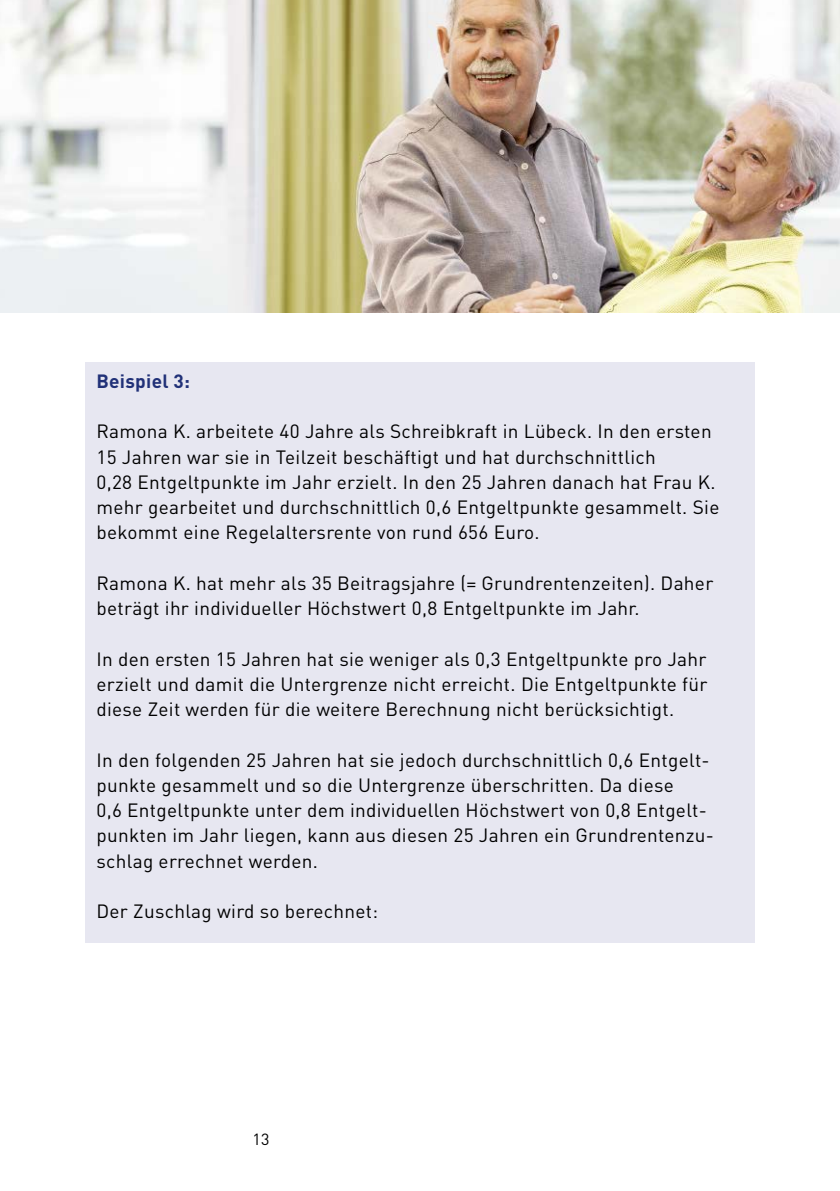
<style>
.page{position:relative;width:840px;height:1191px;background:#fff}
.page>*{position:absolute;margin:0;border:0;box-sizing:border-box;transform-origin:0 0}
.t1{font:19px/25.2px "DIN";letter-spacing:.015em;color:#000}
.t2{font:700 19px "DIN";letter-spacing:.015em;color:#213178}
.t3{font:16px "DIN";color:#000}
</style>
<div class="page">
<div style="left:85px;top:363px;width:669px;height:580px;background:#e7e7f1"></div>
<img style="left:0;top:0;width:839px;height:312px">
<p class="t2" style="left:96px;top:368px;width:95px">Beispiel 3:</p>
<p class="t1" style="left:96px;top:418px;width:624px">Ramona K. arbeitete 40 Jahre als Schreibkraft in Lübeck. In den ersten 15 Jahren war sie in Teilzeit beschäftigt und hat durchschnittlich<br>0,28 Entgeltpunkte im Jahr erzielt. In den 25 Jahren danach hat Frau K. mehr gearbeitet und durchschnittlich 0,6 Entgeltpunkte gesammelt. Sie bekommt eine Regelaltersrente von rund 656 Euro.</p>
<p class="t1" style="left:96px;top:570px;width:618px">Ramona K. hat mehr als 35 Beitragsjahre (= Grundrentenzeiten). Daher beträgt ihr individueller Höchstwert 0,8 Entgeltpunkte im Jahr.</p>
<p class="t1" style="left:96px;top:646px;width:612px;text-align:justify">In den ersten 15 Jahren hat sie weniger als 0,3 Entgeltpunkte pro Jahr erzielt und damit die Untergrenze nicht erreicht. Die Entgeltpunkte für diese Zeit werden für die weitere Berechnung nicht berücksichtigt.</p>
<p class="t1" style="left:96px;top:746px;width:618px">In den folgenden 25 Jahren hat sie jedoch durchschnittlich 0,6 Entgelt&shy;punkte gesammelt und so die Untergrenze überschritten. Da diese<br>0,6 Entgeltpunkte unter dem individuellen Höchstwert von 0,8 Entgelt&shy;punkten im Jahr liegen, kann aus diesen 25 Jahren ein Grundrentenzu&shy;schlag errechnet werden.</p>
<p class="t1" style="left:96px;top:898px;width:283px">Der Zuschlag wird so berechnet:</p>
<p class="t3" style="left:252px;top:1129px;width:18px">13</p>
</div>
